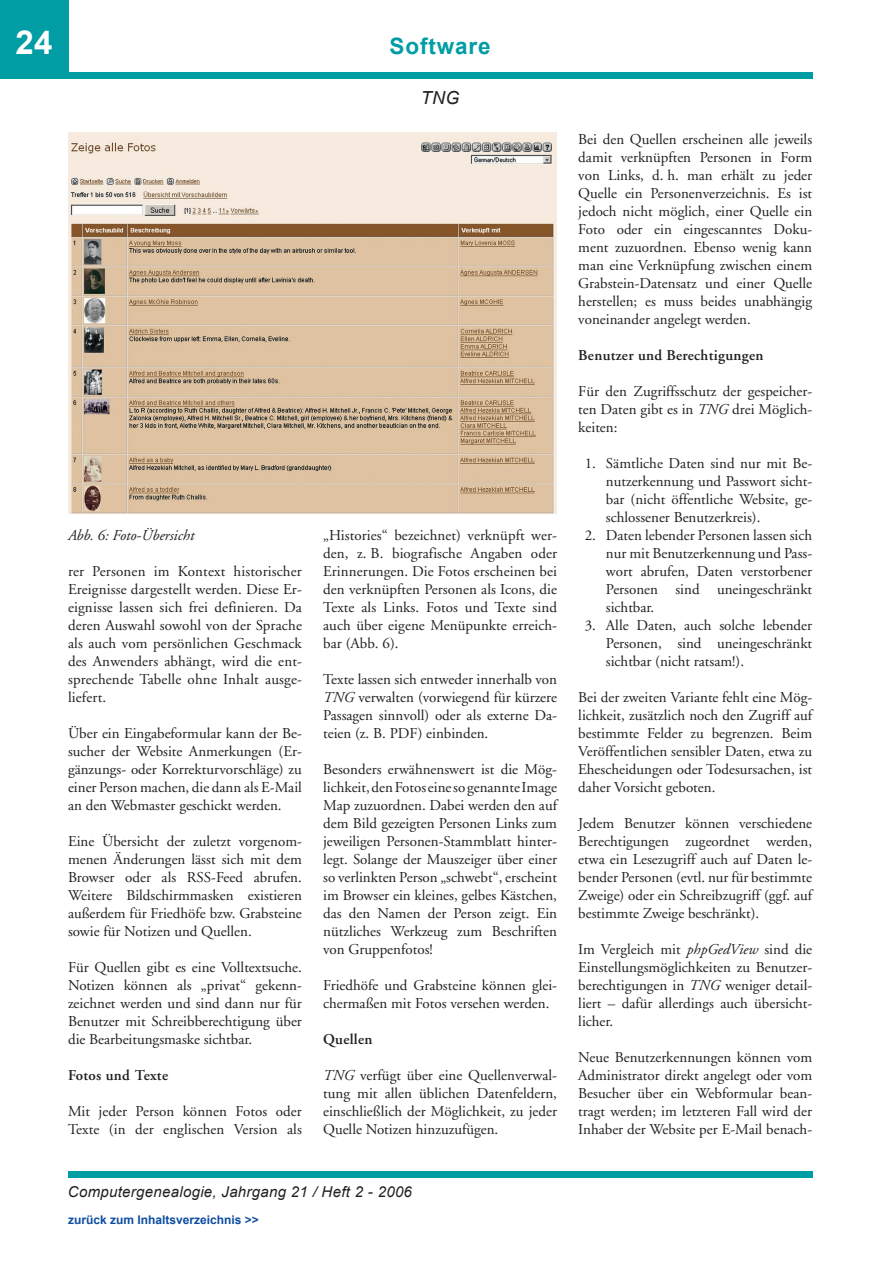
<style>
.page{position:relative;width:893px;height:1263px;background:#fff}
.page>*{position:absolute;margin:0;border:0;box-sizing:border-box;transform-origin:0 0}
.t1{font:700 33px "Arial";color:#fff}
.t2{font:700 22.5px "Arial";letter-spacing:.04em;color:#009da5}
.t3{font:italic 18px "Arial";color:#231f20}
.t4{font:15px/18px "Adobe Garamond";color:#231f20;text-align:justify}
.t5{font:600 15px "Adobe Garamond";letter-spacing:.02em;color:#231f20}
.t6{font:italic 15px "Arial";letter-spacing:.02em;color:#231f20}
.t7{font:italic 15px "Adobe Garamond";color:#231f20}
.t8{font:700 12px "Arial";color:#0d4da1}
.s1{font-style:italic}
</style>
<div class="page">
<div style="left:0;top:0;width:68px;height:79px;background:#009da5"></div>
<div style="left:68px;top:72px;width:744px;height:7px;background:#009da5"></div>
<div style="left:68px;top:1171px;width:744px;height:7px;background:#009da5"></div>
<img style="left:68px;top:133px;width:489px;height:380px">
<h1 class="t1" style="left:16px;top:20px;width:38px">24</h1>
<h2 class="t2" style="left:389px;top:31px;width:103px">Software</h2>
<p class="t3" style="left:421px;top:86px;width:40px">TNG</p>
<p class="t7" style="left:68px;top:527px;width:128px">Abb. 6: Foto-Übersicht</p>
<p class="t4" style="left:68px;top:563px;width:235px">rer Personen im Kontext historischer Ereignisse dargestellt werden. Diese Er&shy;eignisse lassen sich frei definieren. Da deren Auswahl sowohl von der Sprache als auch vom persönlichen Geschmack des Anwenders abhängt, wird die ent&shy;sprechende Tabelle ohne Inhalt ausge&shy;liefert.</p>
<p class="t4" style="left:68px;top:725px;width:235px">Über ein Eingabeformular kann der Be&shy;sucher der Website Anmerkungen (Er&shy;gänzungs- oder Korrekturvorschläge) zu einer Person machen, die dann als E-Mail an den Webmaster geschickt werden.</p>
<p class="t4" style="left:68px;top:833px;width:235px">Eine Übersicht der zuletzt vorgenom&shy;menen Änderungen lässt sich mit dem Browser oder als RSS-Feed abrufen.<br>Weitere Bildschirmmasken existieren außerdem für Friedhöfe bzw. Grabsteine sowie für Notizen und Quellen.</p>
<p class="t4" style="left:68px;top:959px;width:235px">Für Quellen gibt es eine Volltextsuche.<br>Notizen können als „privat“ gekenn&shy;zeichnet werden und sind dann nur für Benutzer mit Schreibberechtigung über die Bearbeitungsmaske sichtbar.</p>
<p class="t5" style="left:68px;top:1067px;width:102px">Fotos und Texte</p>
<p class="t4" style="left:68px;top:1103px;width:235px">Mit jeder Person können Fotos oder<br>Texte (in der englischen Version als</p>
<p class="t4" style="left:323px;top:527px;width:235px">„Histories“ bezeichnet) verknüpft wer&shy;den, z. B. biografische Angaben oder Erinnerungen. Die Fotos erscheinen bei den verknüpften Personen als Icons, die Texte als Links. Fotos und Texte sind auch über eigene Menüpunkte erreich&shy;bar (Abb. 6).</p>
<p class="t4" style="left:323px;top:671px;width:235px">Texte lassen sich entweder innerhalb von <span class="s1">TNG</span> verwalten (vorwiegend für kürzere Passagen sinnvoll) oder als externe Da&shy;teien (z. B. PDF) einbinden.</p>
<p class="t4" style="left:323px;top:761px;width:235px">Besonders erwähnenswert ist die Mög&shy;lichkeit, den Fotos eine so genannte Image Map zuzuordnen. Dabei werden den auf dem Bild gezeigten Personen Links zum jeweiligen Personen-Stammblatt hinter&shy;legt. Solange der Mauszeiger über einer so verlinkten Person „schwebt“, erscheint im Browser ein kleines, gelbes Kästchen, das den Namen der Person zeigt. Ein nützliches Werkzeug zum Beschriften von Gruppenfotos!</p>
<p class="t4" style="left:323px;top:977px;width:235px">Friedhöfe und Grabsteine können glei&shy;chermaßen mit Fotos versehen werden.</p>
<p class="t5" style="left:323px;top:1031px;width:51px">Quellen</p>
<p class="t4" style="left:323px;top:1067px;width:235px"><span class="s1">TNG</span> verfügt über eine Quellenverwal&shy;tung mit allen üblichen Datenfeldern, einschließlich der Möglichkeit, zu jeder Quelle Notizen hinzuzufügen.</p>
<p class="t4" style="left:578px;top:131px;width:235px">Bei den Quellen erscheinen alle jeweils damit verknüpften Personen in Form von Links, d. h. man erhält zu jeder Quelle ein Personenverzeichnis. Es ist jedoch nicht möglich, einer Quelle ein Foto oder ein eingescanntes Doku&shy;ment zuzuordnen. Ebenso wenig kann man eine Verknüpfung zwischen einem Grabstein-Datensatz und einer Quelle herstellen; es muss beides unabhängig voneinander angelegt werden.</p>
<p class="t5" style="left:578px;top:347px;width:187px">Benutzer und Berechtigungen</p>
<p class="t4" style="left:578px;top:383px;width:235px">Für den Zugriffsschutz der gespeicher&shy;ten Daten gibt es in <span class="s1">TNG</span> drei Möglich&shy;keiten:</p>
<p class="t4" style="left:606px;top:455px;width:208px;text-indent:-21px">1. Sämtliche Daten sind nur mit Be&shy;nutzerkennung und Passwort sicht&shy;bar (nicht öffentliche Website, ge&shy;schlossener Benutzerkreis).</p>
<p class="t4" style="left:606px;top:527px;width:208px;text-indent:-21px">2. Daten lebender Personen lassen sich nur mit Benutzerkennung und Pass&shy;wort abrufen, Daten verstorbener Personen sind uneingeschränkt sichtbar.</p>
<p class="t4" style="left:606px;top:617px;width:208px;text-indent:-21px">3. Alle Daten, auch solche lebender Personen, sind uneingeschränkt sichtbar (nicht ratsam!).</p>
<p class="t4" style="left:578px;top:689px;width:235px">Bei der zweiten Variante fehlt eine Mög&shy;lichkeit, zusätzlich noch den Zugriff auf bestimmte Felder zu begrenzen. Beim Veröffentlichen sensibler Daten, etwa zu Ehescheidungen oder Todesursachen, ist daher Vorsicht geboten.</p>
<p class="t4" style="left:578px;top:815px;width:235px">Jedem Benutzer können verschiedene Berechtigungen zugeordnet werden, etwa ein Lesezugriff auch auf Daten le&shy;bender Personen (evtl. nur für bestimmte Zweige) oder ein Schreibzugriff (ggf. auf bestimmte Zweige beschränkt).</p>
<p class="t4" style="left:578px;top:941px;width:235px">Im Vergleich mit <span class="s1">phpGedView</span> sind die Einstellungsmöglichkeiten zu Benutzer&shy;berechtigungen in <span class="s1">TNG</span> weniger detail&shy;liert – dafür allerdings auch übersicht&shy;licher.</p>
<p class="t4" style="left:578px;top:1049px;width:235px">Neue Benutzerkennungen können vom Administrator direkt angelegt oder vom Besucher über ein Webformular bean&shy;tragt werden; im letzteren Fall wird der Inhaber der Website per E-Mail benach-</p>
<p class="t6" style="left:68px;top:1182px;width:345px">Computergenealogie, Jahrgang 21 / Heft 2 - 2006</p>
<p class="t8" style="left:68px;top:1212px;width:192px">zurück zum Inhaltsverzeichnis &gt;&gt;</p>
</div>
